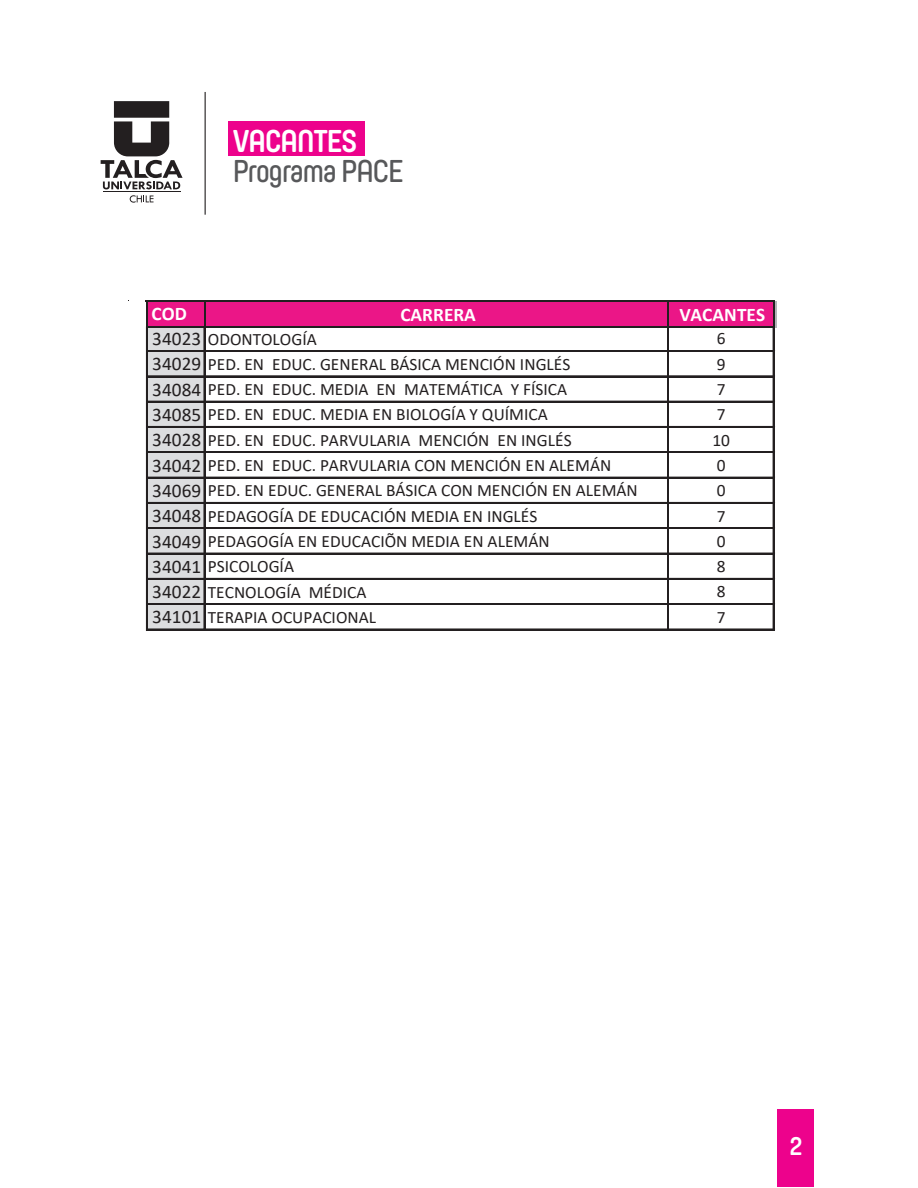
<style>
.page{position:relative;width:918px;height:1188px;background:#fff}
.page>*{position:absolute;margin:0;border:0;box-sizing:border-box;transform-origin:0 0}
.t1{font:600 31.5px "Yummo";letter-spacing:-.05em;color:#57585a}
.t2{font:700 31.5px "Yummo";letter-spacing:-.05em;color:#fff}
.t3{font:700 25.5px "Yummo";color:#fff}
.t4{font:700 19.2px "Calibri";color:#fff}
.t5{font:17.4px "Calibri";color:#231f20}
.s1{font-size:19.2px}
</style>
<div class="page">
<div style="left:778px;top:1110px;width:36px;height:77px;background:#ed028c"></div>
<div style="left:147px;top:327px;width:58px;height:303px;background:#dcdddf"></div>
<hr style="left:148px;top:350px;width:56px;height:2px;background:#231f20">
<hr style="left:148px;top:376px;width:56px;height:1px;background:#231f20">
<hr style="left:148px;top:401px;width:56px;height:2px;background:#231f20">
<hr style="left:148px;top:426px;width:56px;height:2px;background:#231f20">
<hr style="left:148px;top:451px;width:56px;height:1px;background:#231f20">
<hr style="left:148px;top:452px;width:56px;height:1px;background:#231f20">
<hr style="left:148px;top:477px;width:56px;height:2px;background:#231f20">
<hr style="left:148px;top:502px;width:56px;height:2px;background:#231f20">
<hr style="left:148px;top:527px;width:56px;height:1px;background:#231f20">
<hr style="left:148px;top:528px;width:56px;height:1px;background:#231f20">
<hr style="left:148px;top:553px;width:56px;height:2px;background:#231f20">
<hr style="left:148px;top:578px;width:56px;height:2px;background:#231f20">
<hr style="left:148px;top:603px;width:56px;height:1px;background:#231f20">
<hr style="left:148px;top:604px;width:56px;height:1px;background:#231f20">
<hr style="left:148px;top:629px;width:56px;height:2px;background:#231f20">
<hr style="left:667px;top:327px;width:1px;height:304px;background:#231f20">
<hr style="left:206px;top:350px;width:569px;height:2px;background:#231f20">
<hr style="left:206px;top:376px;width:569px;height:1px;background:#231f20">
<hr style="left:206px;top:401px;width:569px;height:2px;background:#231f20">
<hr style="left:206px;top:426px;width:569px;height:2px;background:#231f20">
<hr style="left:206px;top:451px;width:569px;height:1px;background:#231f20">
<hr style="left:206px;top:452px;width:569px;height:1px;background:#231f20">
<hr style="left:206px;top:477px;width:569px;height:2px;background:#231f20">
<hr style="left:206px;top:502px;width:569px;height:2px;background:#231f20">
<hr style="left:206px;top:527px;width:569px;height:1px;background:#231f20">
<hr style="left:206px;top:528px;width:569px;height:1px;background:#231f20">
<hr style="left:206px;top:553px;width:569px;height:2px;background:#231f20">
<hr style="left:206px;top:578px;width:569px;height:2px;background:#231f20">
<hr style="left:206px;top:603px;width:569px;height:1px;background:#231f20">
<hr style="left:206px;top:604px;width:569px;height:1px;background:#231f20">
<hr style="left:204px;top:629px;width:571px;height:2px;background:#231f20">
<div style="left:148px;top:301px;width:627px;height:26px;background:#eb1687"></div>
<hr style="left:773px;top:301px;width:3px;height:26px;background:#b2b3b7">
<hr style="left:773px;top:301px;width:2px;height:330px;background:#231f20">
<hr style="left:146px;top:302px;width:2px;height:329px;background:#231f20">
<hr style="left:204px;top:301px;width:2px;height:329px;background:#231f20">
<hr style="left:668px;top:300px;width:1px;height:331px;background:#231f20">
<hr style="left:146px;top:300px;width:629px;height:2px;background:#231f20">
<hr style="left:146px;top:326px;width:629px;height:2px;background:#231f20">
<div style="left:229px;top:121px;width:136px;height:34px;background:#ed028c"></div>
<hr style="left:205px;top:92px;width:1px;height:123px;background:#231f20">
<svg style="left:101px;top:101px;width:82px;height:88px"></svg>
<svg style="left:130px;top:195px;width:24px;height:8px"></svg>
<hr style="left:103px;top:191px;width:77px;height:1px;background:#231f20">
<h1 class="t2" style="left:232px;top:112px;width:127px">VACANTES</h1>
<h1 class="t1" style="left:232px;top:146px;width:173px">Programa PACE</h1>
<p class="t4" style="left:151px;top:300px;width:37px">COD</p>
<p class="t4" style="left:400px;top:301px;width:77px">CARRERA</p>
<p class="t4" style="left:679px;top:301px;width:87px">VACANTES</p>
<p class="t5" style="left:152px;top:327px;width:166px"><span class="s1">34023</span> ODONTOLOGÍA</p>
<p class="t5" style="left:717px;top:326px;width:10px">6</p>
<p class="t5" style="left:152px;top:352px;width:420px"><span class="s1">34029</span> PED. EN EDUC. GENERAL BÁSICA MENCIÓN INGLÉS</p>
<p class="t5" style="left:717px;top:352px;width:10px">9</p>
<p class="t5" style="left:152px;top:377px;width:416px"><span class="s1">34084</span> PED. EN EDUC. MEDIA EN MATEMÁTICA Y FÍSICA</p>
<p class="t5" style="left:717px;top:377px;width:10px">7</p>
<p class="t5" style="left:152px;top:403px;width:397px"><span class="s1">34085</span> PED. EN EDUC. MEDIA EN BIOLOGÍA Y QUÍMICA</p>
<p class="t5" style="left:717px;top:403px;width:10px">7</p>
<p class="t5" style="left:152px;top:428px;width:421px"><span class="s1">34028</span> PED. EN EDUC. PARVULARIA MENCIÓN EN INGLÉS</p>
<p class="t5" style="left:713px;top:428px;width:19px">10</p>
<p class="t5" style="left:152px;top:453px;width:461px"><span class="s1">34042</span> PED. EN EDUC. PARVULARIA CON MENCIÓN EN ALEMÁN</p>
<p class="t5" style="left:717px;top:453px;width:10px">0</p>
<p class="t5" style="left:152px;top:479px;width:487px"><span class="s1">34069</span> PED. EN EDUC. GENERAL BÁSICA CON MENCIÓN EN ALEMÁN</p>
<p class="t5" style="left:717px;top:479px;width:10px">0</p>
<p class="t5" style="left:152px;top:504px;width:387px"><span class="s1">34048</span> PEDAGOGÍA DE EDUCACIÓN MEDIA EN INGLÉS</p>
<p class="t5" style="left:717px;top:504px;width:10px">7</p>
<p class="t5" style="left:152px;top:529px;width:399px"><span class="s1">34049</span> PEDAGOGÍA EN EDUCACIÕN MEDIA EN ALEMÁN</p>
<p class="t5" style="left:717px;top:529px;width:10px">0</p>
<p class="t5" style="left:152px;top:555px;width:143px"><span class="s1">34041</span> PSICOLOGÍA</p>
<p class="t5" style="left:717px;top:555px;width:10px">8</p>
<p class="t5" style="left:152px;top:580px;width:216px"><span class="s1">34022</span> TECNOLOGÍA MÉDICA</p>
<p class="t5" style="left:717px;top:579px;width:10px">8</p>
<p class="t5" style="left:152px;top:605px;width:225px"><span class="s1">34101</span> TERAPIA OCUPACIONAL</p>
<p class="t5" style="left:717px;top:605px;width:10px">7</p>
<h2 class="t3" style="left:789px;top:1123px;width:15px">2</h2>
</div>
